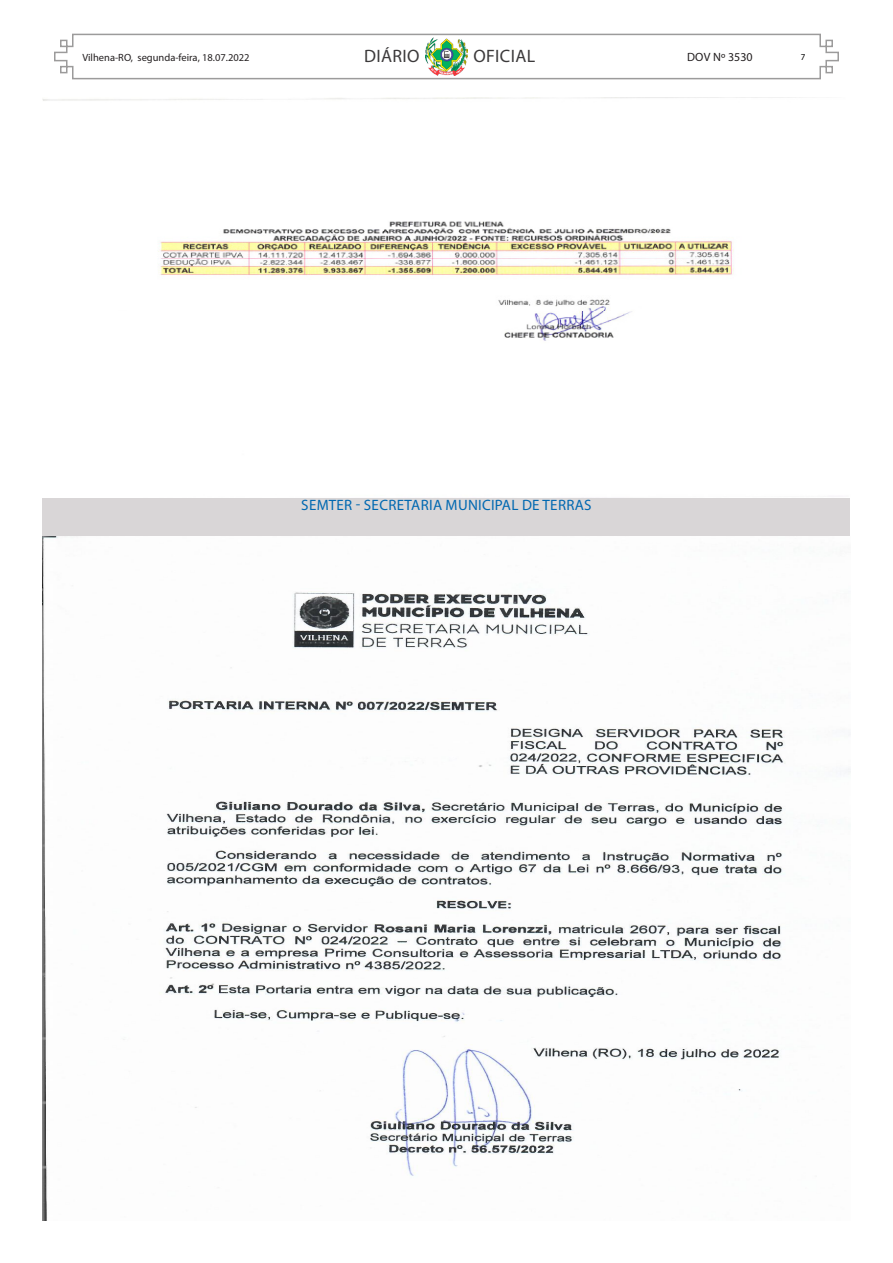
<style>
.page{position:relative;width:893px;height:1263px;background:#fff}
.page>*{position:absolute;margin:0;border:0;box-sizing:border-box;transform-origin:0 0}
.t1{font:18px "Myriad Pro";letter-spacing:.02em;color:#3c3a3b}
.TÍTULO{font:15px "Myriad Pro";letter-spacing:.02em;color:#0068b1}
.t2{font:12px "Myriad Pro";letter-spacing:.005em;color:#231f20}
.t3{font:10.5px "Myriad Pro";color:#231f20}
.t4{font:9px "Myriad Pro";color:#000}
</style>
<div class="page">
<svg style="left:54px;top:33px;width:785px;height:47px"></svg>
<img style="left:425px;top:37px;width:42px;height:39px">
<img style="left:43px;top:98px;width:691px;height:243px">
<div style="left:43px;top:498px;width:807px;height:38px;background:#d9d6d7"></div>
<img style="left:43px;top:536px;width:807px;height:684px">
<p class="t3" style="left:82px;top:51px;width:169px">VILHENA-RO, SEGUNDA-FEIRA, 18.07.2022</p>
<h1 class="t1" style="left:364px;top:45px;width:57px">DIÁRIO</h1>
<h1 class="t1" style="left:473px;top:45px;width:63px">OFICIAL</h1>
<p class="t2" style="left:687px;top:49px;width:67px">DOV Nº 3530</p>
<p class="t4" style="left:801px;top:52px;width:6px">7</p>
<p class="TÍTULO" style="left:301px;top:495px;width:292px">SEMTER - SECRETARIA MUNICIPAL DE TERRAS</p>
</div>
